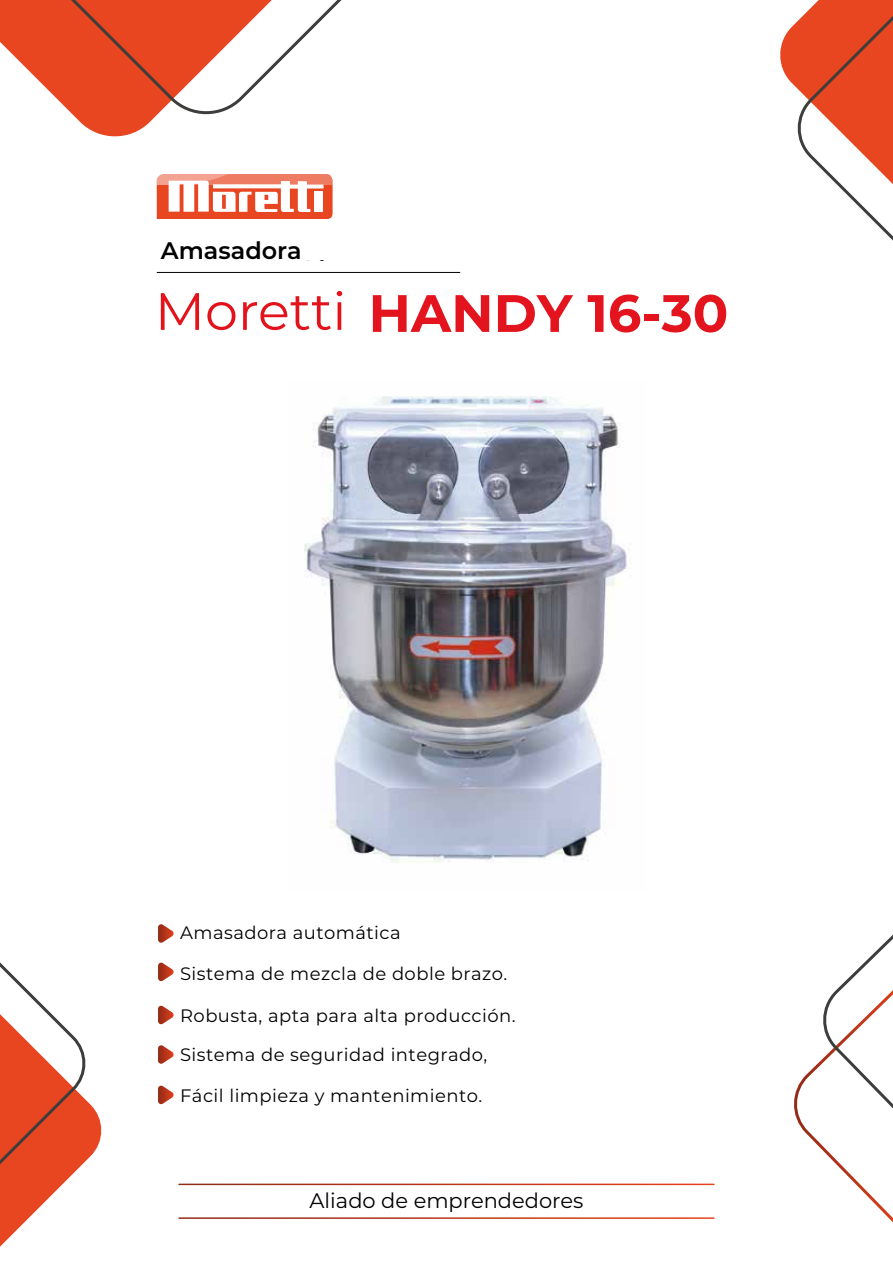
<style>
.page{position:relative;width:893px;height:1263px;background:#fff}
.page>*{position:absolute;margin:0;border:0;box-sizing:border-box;transform-origin:0 0}
.t1{font:700 52.5px "Montserrat";color:#e3141d}
.t2{font:600 24px "Montserrat";color:#010101}
.t3{font:21px "Montserrat";color:#010101}
.t4{font:18px/39.5px "Montserrat";letter-spacing:.025em;color:#010101}
.s1{font-weight:400;color:#e3131c}
</style>
<div class="page">
<hr style="left:157px;top:272px;width:303px;height:1px;background:#010101">
<svg style="left:157px;top:174px;width:176px;height:45px"></svg>
<svg style="left:0;top:962px;width:101px;height:285px"></svg>
<svg style="left:780px;top:0;width:113px;height:241px"></svg>
<svg style="left:0;top:0;width:342px;height:136px"></svg>
<svg style="left:794px;top:934px;width:99px;height:289px"></svg>
<svg style="left:158px;top:924px;width:16px;height:19px"></svg>
<svg style="left:158px;top:963px;width:16px;height:19px"></svg>
<svg style="left:158px;top:1006px;width:16px;height:19px"></svg>
<svg style="left:158px;top:1045px;width:16px;height:19px"></svg>
<svg style="left:158px;top:1086px;width:16px;height:19px"></svg>
<img style="left:304px;top:396px;width:323px;height:467px">
<h2 class="t2" style="left:161px;top:234px;width:142px">Amasadora</h2>
<h2 class="t2" style="left:157px;top:236px;width:169px">AMASADORA</h2>
<h1 class="t1" style="left:155px;top:275px;width:575px"><span class="s1">Moretti</span> HANDY 16-30</h1>
<p class="t4" style="left:180px;top:912px;width:222px">Amasadora automática</p>
<p class="t4" style="left:180px;top:953px;width:329px">Sistema de mezcla de doble brazo.</p>
<p class="t4" style="left:180px;top:995px;width:337px">Robusta, apta para alta producción.<br>Sistema de seguridad integrado,</p>
<p class="t4" style="left:180px;top:1075px;width:304px">Fácil limpieza y mantenimiento.</p>
<p class="t3" style="left:310px;top:1186px;width:275px">Aliado de emprendedores</p>
</div>
